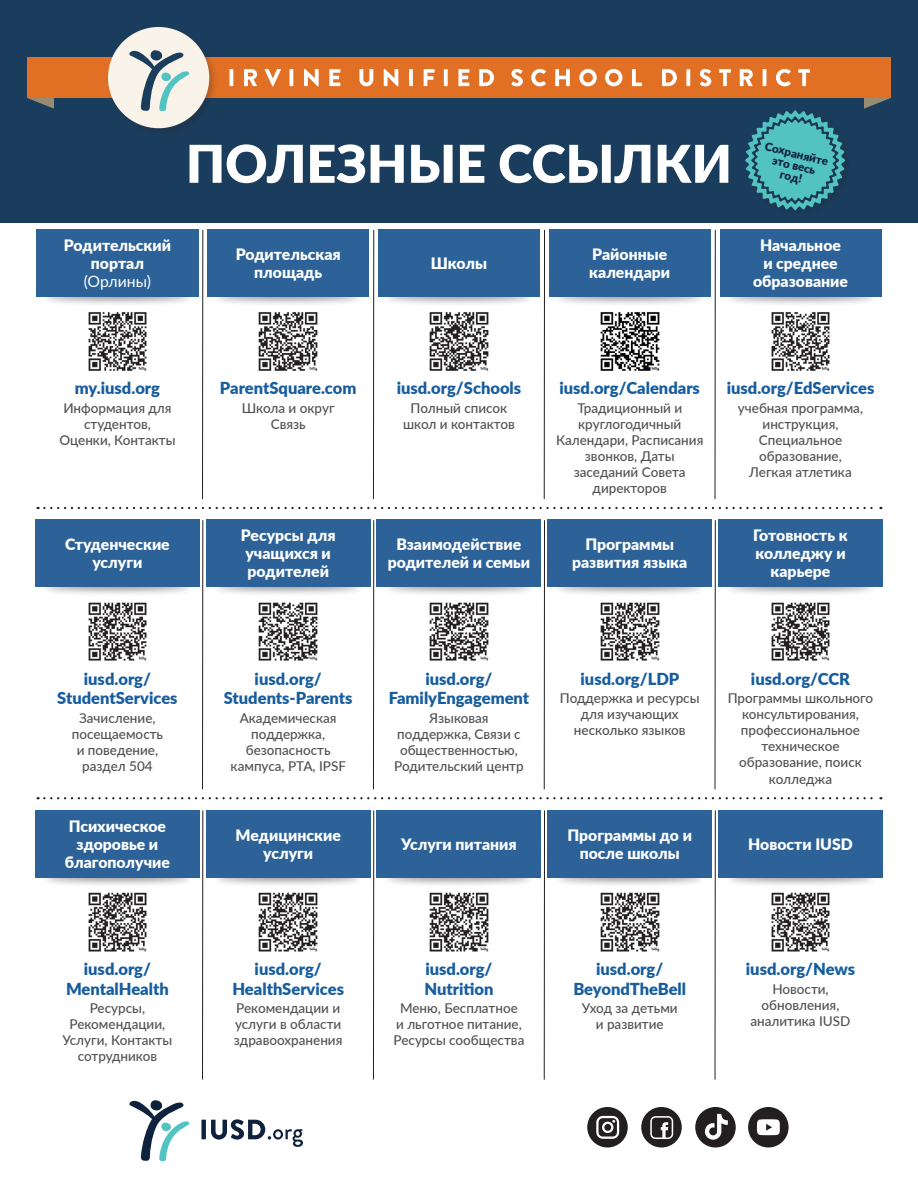
<style>
.page{position:relative;width:918px;height:1188px;background:#fff}
.page>*{position:absolute;margin:0;border:0;box-sizing:border-box;transform-origin:0 0}
.t1{font:900 52.2px "Lato";color:#fff}
.t2{font:900 16.5px/19.8px "Lato";color:#175d9e;text-align:center}
.t3{font:900 15.75px/18px "Lato";color:#fff;text-align:center}
.t4{font:15.75px "Lato";color:#fff}
.t5{font:500 13.5px/16px "Lato";color:#4f5151;text-align:center}
.t6{font:900 11.7px/11.7px "Lato";color:#0f223d;text-align:center}
</style>
<div class="page">
<div style="left:0;top:0;width:918px;height:223px;background:#1b3d5d"></div>
<div style="left:40px;top:575px;width:155px;height:22px;background:#231f20;opacity:.55"></div>
<div style="left:552px;top:575px;width:155px;height:22px;background:#231f20;opacity:.55"></div>
<div style="left:723px;top:575px;width:155px;height:22px;background:#231f20;opacity:.55"></div>
<div style="left:211px;top:575px;width:155px;height:22px;background:#231f20;opacity:.55"></div>
<div style="left:381px;top:575px;width:155px;height:22px;background:#231f20;opacity:.55"></div>
<div style="left:40px;top:865px;width:155px;height:22px;background:#231f20;opacity:.55"></div>
<div style="left:552px;top:865px;width:155px;height:22px;background:#231f20;opacity:.55"></div>
<div style="left:723px;top:865px;width:155px;height:22px;background:#231f20;opacity:.55"></div>
<div style="left:211px;top:865px;width:155px;height:22px;background:#231f20;opacity:.55"></div>
<div style="left:381px;top:865px;width:155px;height:22px;background:#231f20;opacity:.55"></div>
<svg style="left:129px;top:1100px;width:60px;height:61px"></svg>
<svg style="left:201px;top:1119px;width:102px;height:28px"></svg>
<div style="left:748px;top:1107px;width:41px;height:40px;background:#231f20;border-radius:50%"></div>
<div style="left:587px;top:1107px;width:41px;height:41px;background:#231f20;border-radius:50%"></div>
<svg style="left:596px;top:1116px;width:23px;height:23px"></svg>
<div style="left:641px;top:1107px;width:41px;height:40px;background:#231f20;border-radius:50%"></div>
<svg style="left:650px;top:1116px;width:23px;height:23px"></svg>
<div style="left:695px;top:1107px;width:41px;height:41px;background:#231f20;border-radius:50%"></div>
<svg style="left:705px;top:1114px;width:23px;height:26px"></svg>
<svg style="left:757px;top:1119px;width:23px;height:16px"></svg>
<div style="left:548px;top:810px;width:164px;height:68px;background:#2c6298"></div>
<div style="left:206px;top:810px;width:164px;height:68px;background:#2c6298"></div>
<div style="left:206px;top:520px;width:164px;height:67px;background:#2c6298"></div>
<div style="left:35px;top:520px;width:164px;height:67px;background:#2c6298"></div>
<div style="left:377px;top:810px;width:164px;height:68px;background:#2c6298"></div>
<div style="left:377px;top:520px;width:164px;height:67px;background:#2c6298"></div>
<div style="left:35px;top:810px;width:164px;height:68px;background:#2c6298"></div>
<div style="left:719px;top:520px;width:164px;height:67px;background:#2c6298"></div>
<div style="left:548px;top:520px;width:164px;height:67px;background:#2c6298"></div>
<div style="left:719px;top:810px;width:164px;height:68px;background:#2c6298"></div>
<svg style="left:864px;top:98px;width:27px;height:11px"></svg>
<svg style="left:27px;top:98px;width:27px;height:11px"></svg>
<div style="left:27px;top:57px;width:864px;height:41px;background:#e17025"></div>
<div style="left:106px;top:25px;width:113px;height:113px;background:#231f20;opacity:.25"></div>
<div style="left:108px;top:27px;width:101px;height:101px;background:#f9f3ea;border-radius:50%"></div>
<svg style="left:129px;top:50px;width:60px;height:61px"></svg>
<svg style="left:230px;top:69px;width:580px;height:17px"></svg>
<svg style="left:745px;top:110px;width:100px;height:100px"></svg>
<hr style="left:202px;top:230px;width:1px;height:269px;background:#231f20">
<hr style="left:202px;top:811px;width:1px;height:268px;background:#231f20">
<hr style="left:202px;top:521px;width:1px;height:268px;background:#231f20">
<hr style="left:373px;top:230px;width:1px;height:269px;background:#231f20">
<hr style="left:373px;top:811px;width:1px;height:268px;background:#231f20">
<hr style="left:373px;top:521px;width:1px;height:268px;background:#231f20">
<hr style="left:544px;top:230px;width:1px;height:269px;background:#231f20">
<hr style="left:544px;top:811px;width:1px;height:268px;background:#231f20">
<hr style="left:544px;top:521px;width:1px;height:268px;background:#231f20">
<hr style="left:715px;top:230px;width:1px;height:269px;background:#231f20">
<hr style="left:715px;top:811px;width:1px;height:268px;background:#231f20">
<hr style="left:715px;top:521px;width:1px;height:268px;background:#231f20">
<div style="left:40px;top:285px;width:155px;height:22px;background:#231f20;opacity:.55"></div>
<div style="left:552px;top:285px;width:155px;height:22px;background:#231f20;opacity:.55"></div>
<div style="left:723px;top:285px;width:155px;height:22px;background:#231f20;opacity:.55"></div>
<div style="left:211px;top:285px;width:155px;height:22px;background:#231f20;opacity:.55"></div>
<div style="left:381px;top:285px;width:155px;height:22px;background:#231f20;opacity:.55"></div>
<div style="left:36px;top:230px;width:162px;height:67px;background:#2c6298"></div>
<div style="left:549px;top:230px;width:162px;height:67px;background:#2c6298"></div>
<div style="left:207px;top:230px;width:162px;height:67px;background:#2c6298"></div>
<div style="left:720px;top:230px;width:162px;height:67px;background:#2c6298"></div>
<div style="left:378px;top:230px;width:162px;height:67px;background:#2c6298"></div>
<img style="left:429px;top:312px;width:60px;height:59px">
<img style="left:771px;top:312px;width:59px;height:59px">
<img style="left:88px;top:312px;width:59px;height:59px">
<img style="left:258px;top:312px;width:60px;height:59px">
<img style="left:600px;top:312px;width:60px;height:59px">
<img style="left:600px;top:602px;width:60px;height:59px">
<img style="left:771px;top:602px;width:59px;height:59px">
<img style="left:429px;top:602px;width:60px;height:59px">
<img style="left:88px;top:602px;width:59px;height:59px">
<img style="left:258px;top:602px;width:60px;height:59px">
<img style="left:771px;top:892px;width:59px;height:60px">
<img style="left:88px;top:892px;width:59px;height:60px">
<img style="left:429px;top:892px;width:60px;height:60px">
<img style="left:258px;top:892px;width:60px;height:60px">
<img style="left:600px;top:892px;width:60px;height:60px">
<svg style="left:38px;top:507px;width:843px;height:2px"></svg>
<svg style="left:38px;top:797px;width:843px;height:2px"></svg>
<h1 class="t1" style="left:186px;top:124px;width:548px">ПОЛЕЗНЫЕ ССЫЛКИ</h1>
<p class="t6" style="left:767px;top:140px;width:66px;rotate:14deg">Сохраняйте это весь год!</p>
<p class="t3" style="left:64px;top:236px;width:109px">Родительский портал</p>
<p class="t4" style="left:84px;top:270px;width:69px">(Орлины)</p>
<p class="t3" style="left:236px;top:245px;width:106px">Родительская площадь</p>
<p class="t3" style="left:753px;top:236px;width:96px">Начальное<br>и среднее образование</p>
<p class="t3" style="left:589px;top:245px;width:82px;text-align:left">Районные календари</p>
<p class="t3" style="left:431px;top:254px;width:58px">Школы</p>
<p class="t2" style="left:75px;top:378px;width:87px">my.iusd.org</p>
<p class="t5" style="left:59px;top:400px;width:118px">Информация для студентов,<br>Оценки, Контакты</p>
<p class="t3" style="left:65px;top:535px;width:106px">Студенческие услуги</p>
<p class="t2" style="left:220px;top:378px;width:138px">ParentSquare.com</p>
<p class="t5" style="left:242px;top:400px;width:94px">Школа и округ<br>Связь</p>
<p class="t3" style="left:241px;top:526px;width:96px;text-align:left">Ресурсы для учащихся и родителей</p>
<p class="t2" style="left:397px;top:378px;width:126px">iusd.org/Schools</p>
<p class="t5" style="left:403px;top:400px;width:113px">Полный список школ и контактов</p>
<p class="t3" style="left:388px;top:535px;width:144px">Взаимодействие родителей и семьи</p>
<p class="t2" style="left:560px;top:378px;width:142px">iusd.org/Calendars</p>
<p class="t5" style="left:556px;top:400px;width:149px">Традиционный и круглогодичный<br>Календари, Расписания звонков, Даты заседаний Совета директоров</p>
<p class="t3" style="left:572px;top:535px;width:117px">Программы развития языка</p>
<p class="t2" style="left:727px;top:378px;width:149px">iusd.org/EdServices</p>
<p class="t5" style="left:738px;top:400px;width:127px">учебная программа, инструкция,<br>Специальное образование,<br>Легкая атлетика</p>
<p class="t3" style="left:753px;top:526px;width:96px">Готовность к колледжу и карьере</p>
<p class="t2" style="left:57px;top:668px;width:122px">iusd.org/<br>StudentServices</p>
<p class="t5" style="left:72px;top:710px;width:93px">Зачисление, посещаемость и поведение, раздел 504</p>
<p class="t3" style="left:65px;top:816px;width:107px">Психическое здоровье и благополучие</p>
<p class="t2" style="left:224px;top:668px;width:130px">iusd.org/<br>Students-Parents</p>
<p class="t5" style="left:231px;top:710px;width:117px">Академическая поддержка, безопасность кампуса, PTA, IPSF</p>
<p class="t3" style="left:235px;top:825px;width:107px">Медицинские услуги</p>
<p class="t2" style="left:389px;top:668px;width:142px">iusd.org/<br>FamilyEngagement</p>
<p class="t5" style="left:394px;top:710px;width:131px">Языковая поддержка, Связи с общественностью,<br>Родительский центр</p>
<p class="t3" style="left:401px;top:834px;width:117px">Услуги питания</p>
<p class="t2" style="left:581px;top:668px;width:100px">iusd.org/LDP</p>
<p class="t5" style="left:560px;top:690px;width:141px">Поддержка и ресурсы для изучающих несколько языков</p>
<p class="t3" style="left:568px;top:825px;width:126px">Программы до и после школы</p>
<p class="t2" style="left:751px;top:668px;width:101px">iusd.org/CCR</p>
<p class="t5" style="left:728px;top:690px;width:147px">Программы школьного консультирования, профессиональное техническое образование, поиск колледжа</p>
<p class="t3" style="left:748px;top:834px;width:106px">Новости IUSD</p>
<p class="t2" style="left:66px;top:958px;width:104px">iusd.org/<br>MentalHealth</p>
<p class="t5" style="left:63px;top:1000px;width:111px">Ресурсы,<br>Рекомендации,<br>Услуги, Контакты сотрудников</p>
<p class="t2" style="left:232px;top:958px;width:113px">iusd.org/<br>HealthServices</p>
<p class="t5" style="left:234px;top:1000px;width:110px;text-align:left">Рекомендации и услуги в области здравоохранения</p>
<p class="t2" style="left:424px;top:958px;width:71px;text-align:left">iusd.org/<br>Nutrition</p>
<p class="t5" style="left:394px;top:1000px;width:132px">Меню, Бесплатное<br>и льготное питание,<br>Ресурсы сообщества</p>
<p class="t2" style="left:573px;top:958px;width:114px">iusd.org/<br>BeyondTheBell</p>
<p class="t5" style="left:582px;top:1000px;width:97px">Уход за детьми и развитие</p>
<p class="t2" style="left:746px;top:958px;width:111px">iusd.org/News</p>
<p class="t5" style="left:750px;top:980px;width:102px">Новости, обновления, аналитика IUSD</p>
</div>
